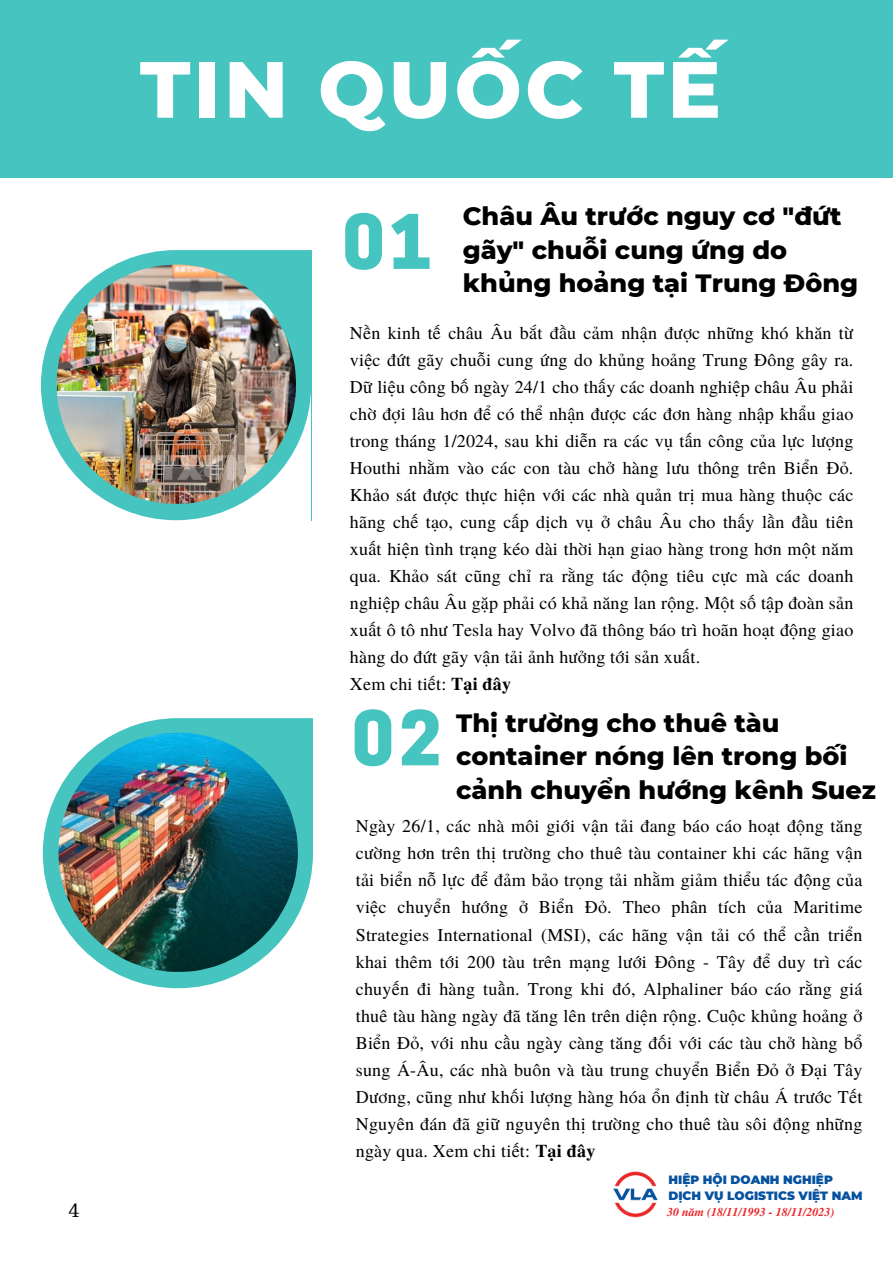
<style>
.page{position:relative;width:893px;height:1264px;background:#fff}
.page>*{position:absolute;margin:0;border:0;box-sizing:border-box;transform-origin:0 0}
.t1{font:800 79.5px "Montserrat";letter-spacing:.04em;color:#fff}
.t2{font:800 70.5px "Cooper Hewitt";color:#46c4c0}
.t3{font:800 25.5px/33.8px "Montserrat";color:#000}
.t4{font:18px/27px "Te X Gyre Termes";letter-spacing:.01em;color:#000;text-align:justify}
.t5{font:18px "DejaVu Serif";color:#000}
.t6{font:900 12px/15.8px "Montserrat";color:#07529f}
.t7{font:italic 700 12px "Te X Gyre Termes";color:#eb2527}
.s1{font-weight:700}
</style>
<div class="page">
<div style="left:0;top:0;width:892px;height:177px;background:#46c4c0"></div>
<svg style="left:41px;top:250px;width:270px;height:270px"></svg>
<img style="left:57px;top:264px;width:239px;height:240px">
<img style="left:613px;top:1171px;width:45px;height:47px">
<svg style="left:43px;top:718px;width:270px;height:270px"></svg>
<img style="left:58px;top:732px;width:239px;height:239px">
<p class="t5" style="left:68px;top:1199px;width:13px">4</p>
<h3 class="t1" style="left:140px;top:41px;width:582px">TIN QUỐC TẾ</h3>
<p class="t3" style="left:463px;top:199px;width:397px">Châu Âu trước nguy cơ "đứt gãy" chuỗi cung ứng do khủng hoảng tại Trung Đông</p>
<p class="t4" style="left:350px;top:318px;width:505px;text-align:left">Nền kinh tế châu Âu bắt đầu cảm nhận được những khó khăn từ việc đứt gãy chuỗi cung ứng do khủng hoảng Trung Đông gây ra.<br>Dữ liệu công bố ngày 24/1 cho thấy các doanh nghiệp châu Âu phải chờ đợi lâu hơn để có thể nhận được các đơn hàng nhập khẩu giao trong tháng 1/2024, sau khi diễn ra các vụ tấn công của lực lượng Houthi nhằm vào các con tàu chở hàng lưu thông trên Biển Đỏ.<br>Khảo sát được thực hiện với các nhà quản trị mua hàng thuộc các hãng chế tạo, cung cấp dịch vụ ở châu Âu cho thấy lần đầu tiên xuất hiện tình trạng kéo dài thời hạn giao hàng trong hơn một năm qua. Khảo sát cũng chỉ ra rằng tác động tiêu cực mà các doanh nghiệp châu Âu gặp phải có khả năng lan rộng. Một số tập đoàn sản xuất ô tô như Tesla hay Volvo đã thông báo trì hoãn hoạt động giao hàng do đứt gãy vận tải ảnh hưởng tới sản xuất.<br>Xem chi tiết: <span class="s1">Tại đây</span></p>
<h2 class="t2" style="left:342px;top:216px;width:91px">01</h2>
<p class="t2" style="left:352px;top:712px;width:91px">02</p>
<h2 class="t3" style="left:456px;top:705px;width:421px">Thị trường cho thuê tàu container nóng lên trong bối cảnh chuyển hướng kênh Suez</h2>
<p class="t4" style="left:356px;top:812px;width:508px">Ngày 26/1, các nhà môi giới vận tải đang báo cáo hoạt động tăng cường hơn trên thị trường cho thuê tàu container khi các hãng vận tải biển nỗ lực để đảm bảo trọng tải nhằm giảm thiểu tác động của việc chuyển hướng ở Biển Đỏ. Theo phân tích của Maritime Strategies International (MSI), các hãng vận tải có thể cần triển khai thêm tới 200 tàu trên mạng lưới Đông - Tây để duy trì các chuyến đi hàng tuần. Trong khi đó, Alphaliner báo cáo rằng giá thuê tàu hàng ngày đã tăng lên trên diện rộng. Cuộc khủng hoảng ở Biển Đỏ, với nhu cầu ngày càng tăng đối với các tàu chở hàng bổ sung Á-Âu, các nhà buôn và tàu trung chuyển Biển Đỏ ở Đại Tây Dương, cũng như khối lượng hàng hóa ổn định từ châu Á trước Tết Nguyên đán đã giữ nguyên thị trường cho thuê tàu sôi động những ngày qua. Xem chi tiết: <span class="s1">Tại đây</span></p>
<h3 class="t6" style="left:668px;top:1172px;width:195px">HIỆP HỘI DOANH NGHIỆP<br>DỊCH VỤ LOGISTICS VIỆT NAM</h3>
<p class="t7" style="left:667px;top:1202px;width:169px">30 năm (18/11/1993 - 18/11/2023)</p>
</div>
